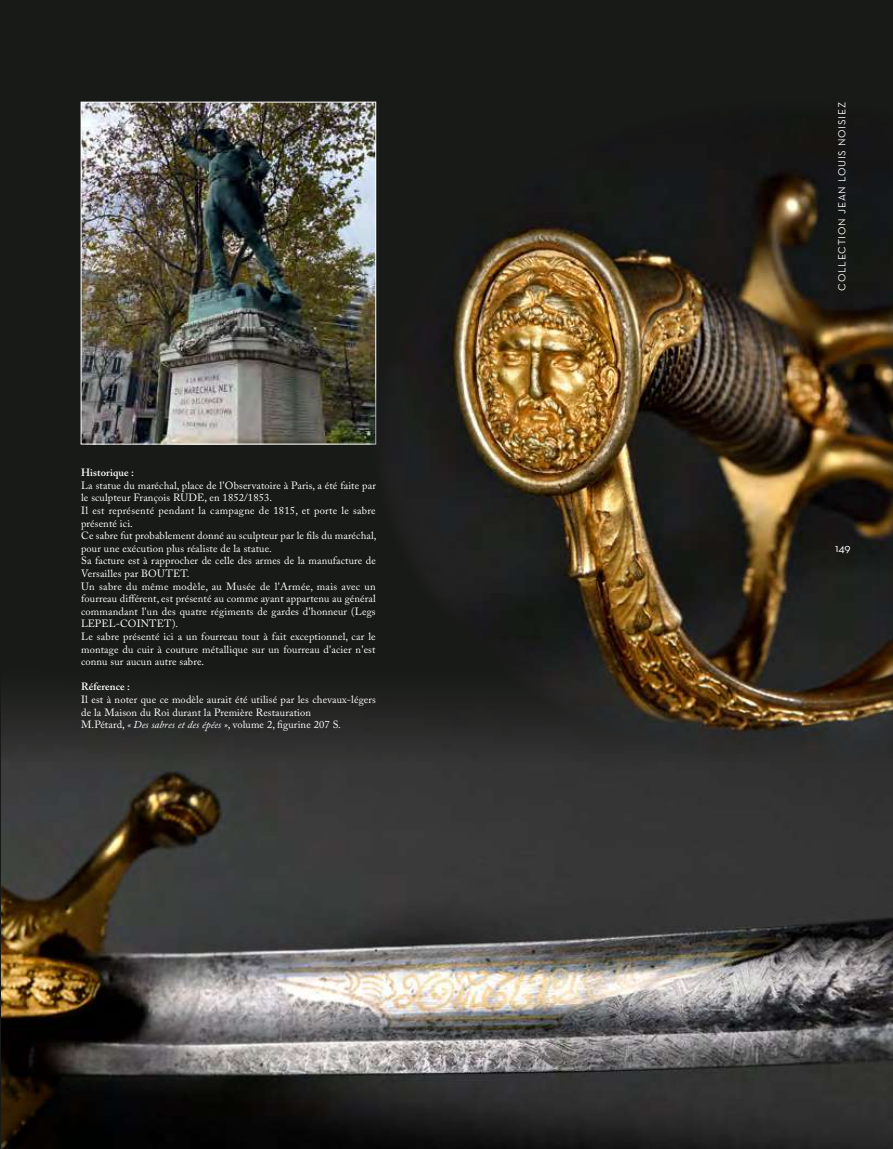
<style>
.page{position:relative;width:893px;height:1149px;background:#fff}
.page>*{position:absolute;margin:0;border:0;box-sizing:border-box;transform-origin:0 0}
.t1{font:12px "Neutraface Text";color:#fff}
.t2{font:10.5px/12.6px "Adobe Caslon Pro";letter-spacing:.015em;color:#fff}
.t3{font:10.5px "Neutraface Text";letter-spacing:.075em;color:#fff}
.t4{font:600 10.5px "Adobe Caslon Pro";color:#fff}
.s1{font-style:italic}
</style>
<div class="page">
<div style="left:0;top:0;width:893px;height:1148px;background:#181a17"></div>
<img style="left:1px;top:701px;width:892px;height:447px">
<img style="left:83px;top:104px;width:288px;height:338px">
<img style="left:371px;top:101px;width:522px;height:662px">
<p class="t4" style="left:81px;top:466px;width:54px">Historique :</p>
<p class="t2" style="left:81px;top:478px;width:297px">La statue du maréchal, place de l'Observatoire à Paris, a été faite par le sculpteur François RUDE, en 1852/1853.<br>Il est représenté pendant la campagne de 1815, et porte le sabre présenté ici.<br>Ce sabre fut probablement donné au sculpteur par le fils du maréchal, pour une exécution plus réaliste de la statue.<br>Sa facture est à rapprocher de celle des armes de la manufacture de Versailles par BOUTET.<br>Un sabre du même modèle, au Musée de l'Armée, mais avec un fourreau différent, est présenté au comme ayant appartenu au général commandant l'un des quatre régiments de gardes d'honneur (Legs LEPEL-COINTET).<br>Le sabre présenté ici a un fourreau tout à fait exceptionnel, car le montage du cuir à couture métallique sur un fourreau d'acier n'est connu sur aucun autre sabre.</p>
<p class="t4" style="left:81px;top:680px;width:51px">Réference :</p>
<p class="t2" style="left:81px;top:693px;width:296px">Il est à noter que ce modèle aurait été utilisé par les chevaux-légers de la Maison du Roi durant la Première Restauration<br>M.Pétard, <span class="s1">« Des sabres et des épées »</span>, volume 2 , figurine 207 S.</p>
<p class="t3" style="left:835px;top:290px;width:190px;rotate:-90deg">COLLECTION JEAN LOUIS NOISIEZ</p>
<p class="t1" style="left:835px;top:540px;width:17px">149</p>
</div>
